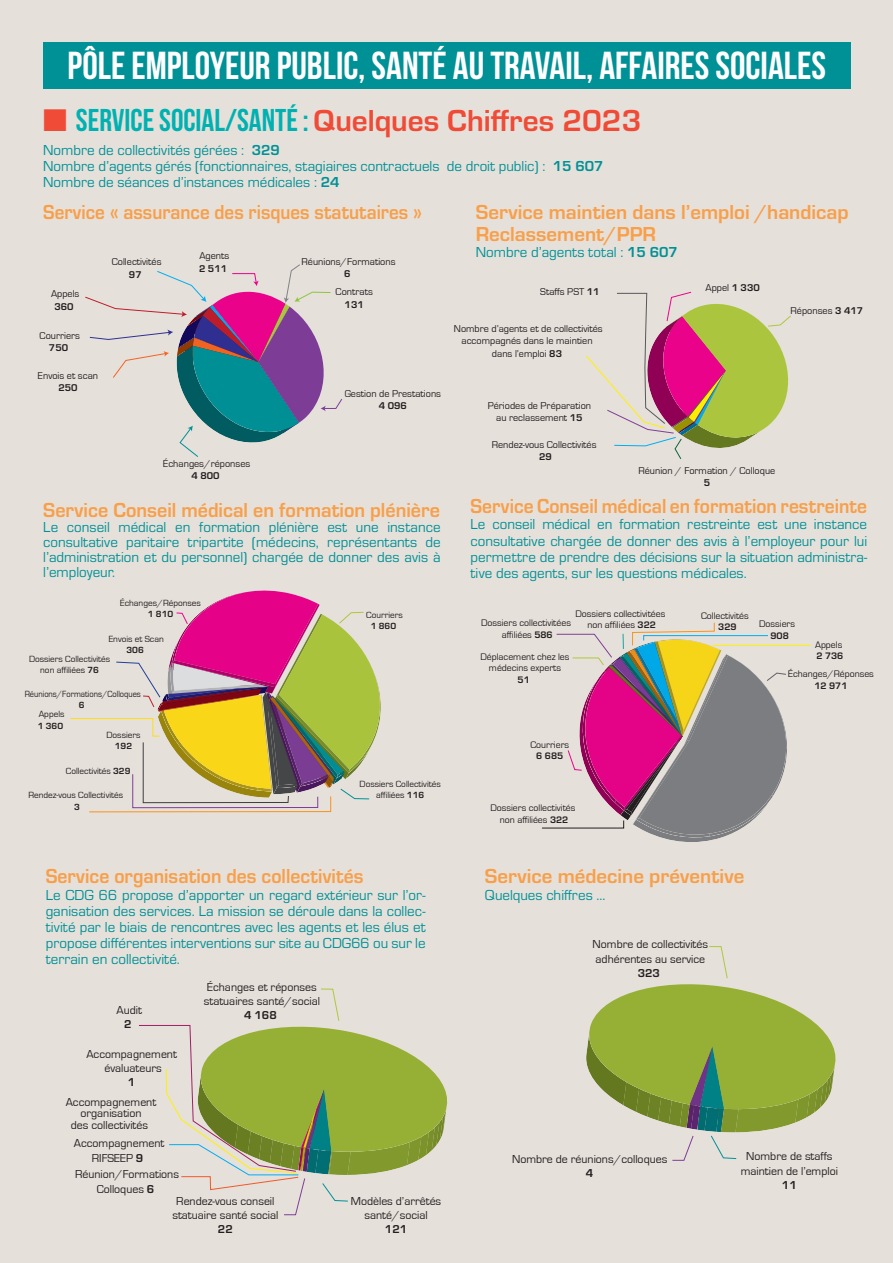
<style>
.page{position:relative;width:893px;height:1263px;background:#e6e0da}
.page>*{position:absolute;margin:0;border:0;box-sizing:border-box;transform-origin:0 0}
.t1{font:39px "Bebas Neue";color:#fff}
.t2{font:700 31.5px "Eurostile";color:#ef4b37}
.t3{font:700 21px/22.6px "Eurostile";color:#f89f49}
.t4{font:700 21px "Eurostile";color:#f89f49;scale:.93 1}
.t5{font:700 21px "Eurostile";color:#f89f49;scale:.96 1}
.t6{font:700 21px "Eurostile";color:#f89f49;scale:.91 1}
.t7{font:700 21px "Eurostile";color:#f89f49;scale:.94 1}
.t8{font:15px/16.2px "Eurostile";color:#009196;text-align:justify}
.t9{font:11.85px/14.2px "Eurostile";color:#231f20;text-align:center}
.t10{font:10.2px/12.3px "Eurostile";color:#231f20;text-align:center}
.t11{font:9.75px/11.7px "Eurostile";color:#231f20;text-align:center}
.t12{font:700 9.75px "Eurostile";color:#231f20}
.t13{font:9.3px/11.1px "Eurostile";color:#231f20;text-align:center}
.t14{font:9.3px/11.1px "Eurostile";color:#231f20;text-align:center;scale:.91 1}
.s1{font-family:"Bebas Neue";color:#00b1b2}
.s2{font-family:"Bebas Neue";font-weight:400;color:#00b1b2}
.s3{font-weight:700}
</style>
<div class="page">
<div style="left:43px;top:43px;width:807px;height:46px;background:#009196"></div>
<svg style="left:542px;top:622px;width:245px;height:220px"></svg>
<hr style="left:713px;top:645px;width:98px;height:1px;background:#fff101">
<svg style="left:139px;top:989px;width:308px;height:226px"></svg>
<svg style="left:586px;top:946px;width:249px;height:215px"></svg>
<svg style="left:85px;top:264px;width:258px;height:193px"></svg>
<svg style="left:586px;top:291px;width:205px;height:168px"></svg>
<svg style="left:70px;top:590px;width:311px;height:222px"></svg>
<p class="t1" style="left:68px;top:44px;width:760px">PÔLE EMPLOYEUR PUBLIC, SANTÉ AU TRAVAIL, AFFAIRES SOCIALES</p>
<p class="t2" style="left:43px;top:98px;width:600px">■ <span class="s1">SERVICE</span> <span class="s2">SOCIAL/SANTÉ :</span> Quelques Chiffres 2023</p>
<p class="t8" style="left:43px;top:141px;width:238px">Nombre de collectivités gérées : <span class="s3">329</span></p>
<p class="t8" style="left:43px;top:157px;width:562px">Nombre d’agents gérés (fonctionnaires, stagiaires contractuels de droit public) : <span class="s3">15 607</span></p>
<p class="t8" style="left:43px;top:173px;width:298px">Nombre de séances d’instances médicales : <span class="s3">24</span></p>
<p class="t6" style="left:43px;top:197px;width:418px">Service « assurance des risques statutaires »</p>
<p class="t10" style="left:51px;top:288px;width:30px">Appels<br><span class="s3">360</span></p>
<p class="t10" style="left:40px;top:329px;width:42px">Courriers<br><span class="s3">750</span></p>
<p class="t10" style="left:38px;top:370px;width:62px">Envois et scan<br><span class="s3">250</span></p>
<p class="t10" style="left:112px;top:256px;width:51px">Collectivités<br><span class="s3">97</span></p>
<p class="t10" style="left:199px;top:250px;width:32px;text-align:left">Agents<br><span class="s3">2 511</span></p>
<p class="t10" style="left:163px;top:457px;width:89px">Échanges/réponses<br><span class="s3">4 800</span></p>
<p class="t10" style="left:302px;top:255px;width:95px">Réunions/Formations<br><span class="s3">6</span></p>
<p class="t10" style="left:336px;top:286px;width:39px">Contrats<br><span class="s3">131</span></p>
<p class="t10" style="left:345px;top:388px;width:98px">Gestion de Prestations<br><span class="s3">4 096</span></p>
<p class="t5" style="left:43px;top:495px;width:415px">Service Conseil médical en formation plénière</p>
<p class="t8" style="left:43px;top:518px;width:399px;line-height:15px">Le conseil médical en formation plénière est une instance consultative paritaire tripartite (médecins, représentants de l’administration et du personnel) chargée de donner des avis à l’employeur.</p>
<p class="t13" style="left:120px;top:597px;width:82px">Échanges/Réponses<br><span class="s3">1 810</span></p>
<p class="t13" style="left:109px;top:633px;width:57px">Envois et Scan<br><span class="s3">306</span></p>
<p class="t13" style="left:29px;top:654px;width:83px">Dossiers Collectivités non affiliées <span class="s3">76</span></p>
<p class="t14" style="left:25px;top:688px;width:129px">Réunions/Formations/Colloques<br><span class="s3">6</span></p>
<p class="t13" style="left:38px;top:709px;width:28px;text-align:left">Appels<br><span class="s3">1 360</span></p>
<p class="t13" style="left:107px;top:730px;width:35px">Dossiers<br><span class="s3">192</span></p>
<p class="t13" style="left:66px;top:765px;width:66px">Collectivités <span class="s3">329</span></p>
<p class="t13" style="left:28px;top:790px;width:96px">Rendez-vous Collectivités<br><span class="s3">3</span></p>
<p class="t13" style="left:366px;top:610px;width:38px">Courriers<br><span class="s3">1 860</span></p>
<p class="t13" style="left:360px;top:779px;width:83px">Dossiers Collectivités affiliées <span class="s3">116</span></p>
<p class="t3" style="left:476px;top:199px;width:374px">Service maintien dans l’emploi /handicap<br>Reclassement/PPR</p>
<p class="t8" style="left:476px;top:244px;width:204px">Nombre d’agents total : <span class="s3">15 607</span></p>
<p class="t10" style="left:540px;top:286px;width:61px">Staffs PST <span class="s3">11</span></p>
<p class="t10" style="left:454px;top:323px;width:150px">Nombre d’agents et de collectivités accompagnés dans le maintien dans l’emploi <span class="s3">83</span></p>
<p class="t10" style="left:488px;top:399px;width:105px">Périodes de Préparation au reclassement <span class="s3">15</span></p>
<p class="t10" style="left:492px;top:439px;width:106px">Rendez-vous Collectivités<br><span class="s3">29</span></p>
<p class="t10" style="left:705px;top:282px;width:56px">Appel <span class="s3">1 330</span></p>
<p class="t10" style="left:791px;top:305px;width:74px">Réponses <span class="s3">3 417</span></p>
<p class="t10" style="left:638px;top:464px;width:138px">Réunion / Formation / Colloque<br><span class="s3">5</span></p>
<p class="t4" style="left:471px;top:491px;width:428px">Service Conseil médical en formation restreinte</p>
<p class="t8" style="left:471px;top:515px;width:398px">Le conseil médical en formation restreinte est une instance consultative chargée de donner des avis à l’employeur pour lui permettre de prendre des décisions sur la situation administra&shy;tive des agents, sur les questions médicales.</p>
<p class="t11" style="left:576px;top:608px;width:91px">Dossiers collectivitées non affiliées <span class="s3">322</span></p>
<p class="t11" style="left:701px;top:610px;width:49px">Collectivités<br><span class="s3">329</span></p>
<p class="t11" style="left:759px;top:618px;width:37px">Dossiers<br><span class="s3">908</span></p>
<p class="t11" style="left:481px;top:617px;width:91px">Dossiers collectivitées affiliées <span class="s3">586</span></p>
<p class="t11" style="left:815px;top:639px;width:29px">Appels</p>
<p class="t11" style="left:480px;top:651px;width:90px">Déplacement chez les</p>
<p class="t12" style="left:816px;top:649px;width:29px">2 736</p>
<p class="t11" style="left:489px;top:662px;width:74px">médecins experts<br><span class="s3">51</span></p>
<p class="t11" style="left:788px;top:668px;width:87px">Échanges/Réponses<br><span class="s3">12 971</span></p>
<p class="t11" style="left:530px;top:739px;width:40px">Courriers<br><span class="s3">6 685</span></p>
<p class="t11" style="left:490px;top:802px;width:86px">Dossiers collectivités non affiliées <span class="s3">322</span></p>
<p class="t7" style="left:46px;top:861px;width:340px">Service organisation des collectivités</p>
<p class="t8" style="left:46px;top:886px;width:381px">Le CDG 66 propose d’apporter un regard extérieur sur l’or&shy;ganisation des services. La mission se déroule dans la collec&shy;tivité par le biais de rencontres avec les agents et les élus et propose différentes interventions sur site au CDG66 ou sur le terrain en collectivité.</p>
<p class="t9" style="left:116px;top:1003px;width:27px">Audit<br><span class="s3">2</span></p>
<p class="t9" style="left:86px;top:1047px;width:92px">Accompagnement évaluateurs<br><span class="s3">1</span></p>
<p class="t9" style="left:66px;top:1097px;width:92px;line-height:11.4px">Accompagnement organisation<br>des collectivités</p>
<p class="t9" style="left:74px;top:1136px;width:92px">Accompagnement<br>RIFSEEP <span class="s3">9</span></p>
<p class="t9" style="left:204px;top:980px;width:118px">Échanges et réponses statuaires santé/social<br><span class="s3">4 168</span></p>
<p class="t9" style="left:75px;top:1167px;width:105px">Réunion/Formations<br>Colloques <span class="s3">6</span></p>
<p class="t9" style="left:172px;top:1194px;width:107px">Rendez-vous conseil statuaire santé social<br><span class="s3">22</span></p>
<p class="t9" style="left:351px;top:1194px;width:92px">Modèles d’arrêtés santé/social<br><span class="s3">121</span></p>
<p class="t3" style="left:485px;top:864px;width:261px">Service médecine préventive</p>
<p class="t8" style="left:485px;top:886px;width:122px">Quelques chiffres …</p>
<p class="t9" style="left:593px;top:937px;width:117px">Nombre de collectivités adhérentes au service<br><span class="s3">323</span></p>
<p class="t9" style="left:512px;top:1152px;width:157px">Nombre de réunions/colloques<br><span class="s3">4</span></p>
<p class="t9" style="left:741px;top:1150px;width:99px">Nombre de staffs maintien de l’emploi<br><span class="s3">11</span></p>
</div>
